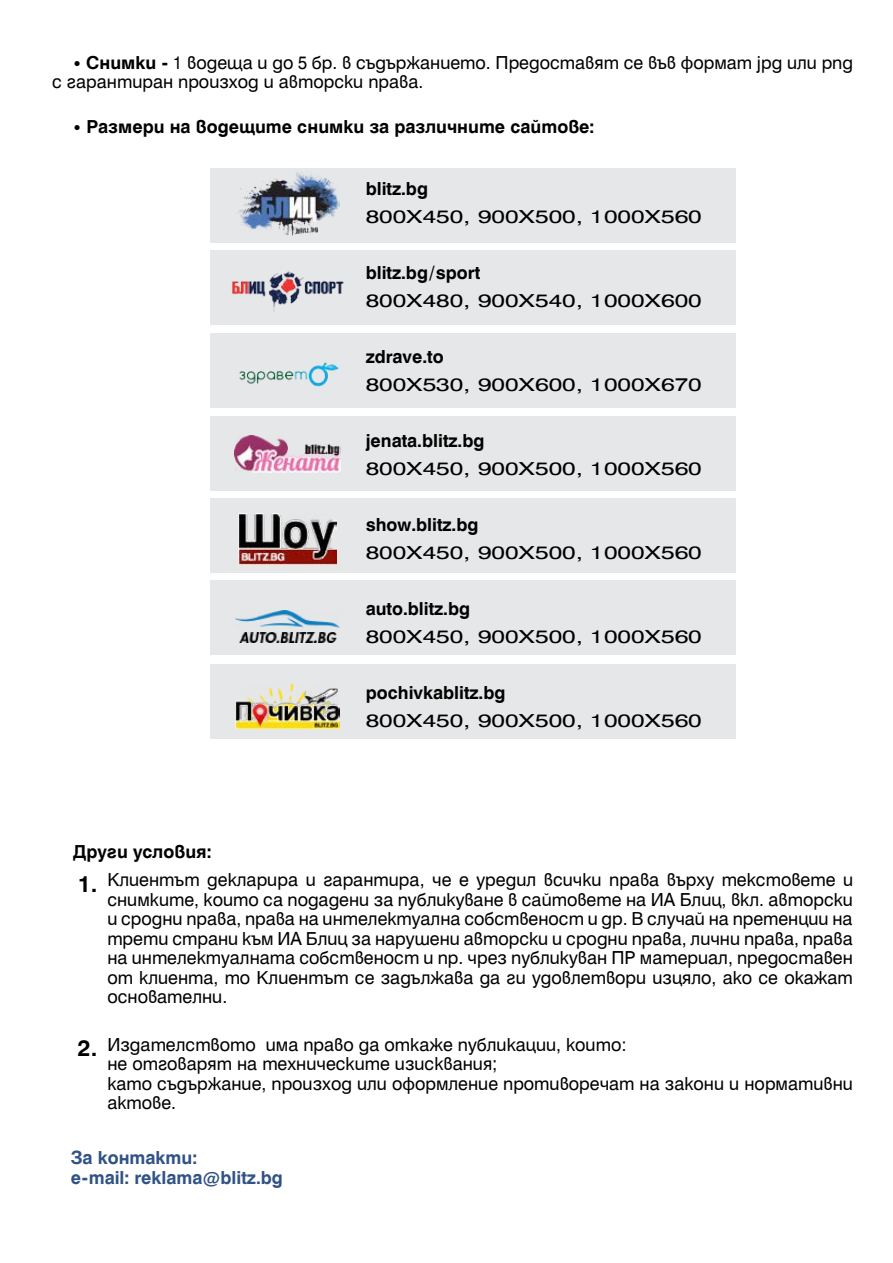
<style>
.page{position:relative;width:893px;height:1263px;background:#fff}
.page>*{position:absolute;margin:0;border:0;box-sizing:border-box;transform-origin:0 0}
.t1{font:22.5px "Hebar B Bold";color:#000}
.t2{font:18px/19.5px "Hebar B Normal";color:#000}
.t3{font:18px "Hebar B Normal";color:#000;scale:1.5 1}
.t4{font:18px "Hebar B Bold";color:#000}
.t5{font:18px/19.5px "Hebar B Bold";color:#305286}
.s1{font-family:"Hebar B Bold"}
</style>
<div class="page">
<div style="left:210px;top:664px;width:526px;height:75px;background:#e6e7e8"></div>
<div style="left:210px;top:581px;width:526px;height:74px;background:#e6e7e8"></div>
<div style="left:210px;top:498px;width:526px;height:75px;background:#e6e7e8"></div>
<div style="left:210px;top:416px;width:526px;height:74px;background:#e6e7e8"></div>
<div style="left:210px;top:334px;width:526px;height:74px;background:#e6e7e8"></div>
<div style="left:210px;top:250px;width:526px;height:75px;background:#e6e7e8"></div>
<div style="left:210px;top:168px;width:526px;height:74px;background:#e6e7e8"></div>
<img style="left:236px;top:610px;width:103px;height:32px">
<img style="left:239px;top:172px;width:100px;height:64px">
<img style="left:231px;top:271px;width:113px;height:40px">
<img style="left:239px;top:361px;width:100px;height:26px">
<img style="left:234px;top:436px;width:107px;height:36px">
<img style="left:238px;top:513px;width:99px;height:51px">
<img style="left:235px;top:684px;width:105px;height:45px">
<p class="t2" style="left:52px;top:53px;width:802px;text-indent:21px"><span class="s1">• Снимки -</span> 1 водеща и до 5 бр. в съдържанието. Предоставят се във формат jpg или png с гарантиран произход и авторски права.</p>
<p class="t4" style="left:73px;top:117px;width:522px">• Размери на водещите снимки за различните сайтове:</p>
<p class="t4" style="left:366px;top:179px;width:64px">blitz.bg</p>
<p class="t3" style="left:366px;top:207px;width:226px">800X450, 900Х500, 1000Х560</p>
<p class="t4" style="left:366px;top:263px;width:116px">blitz.bg/sport</p>
<p class="t3" style="left:366px;top:291px;width:226px">800X480, 900Х540, 1000Х600</p>
<p class="t4" style="left:366px;top:347px;width:80px">zdrave.to</p>
<p class="t3" style="left:366px;top:375px;width:226px">800X530, 900Х600, 1000Х670</p>
<p class="t4" style="left:366px;top:431px;width:120px">jenata.blitz.bg</p>
<p class="t3" style="left:366px;top:459px;width:226px">800X450, 900Х500, 1000Х560</p>
<p class="t4" style="left:366px;top:515px;width:114px">show.blitz.bg</p>
<p class="t3" style="left:366px;top:543px;width:226px">800X450, 900Х500, 1000Х560</p>
<p class="t4" style="left:366px;top:599px;width:106px">auto.blitz.bg</p>
<p class="t3" style="left:366px;top:627px;width:226px">800X450, 900Х500, 1000Х560</p>
<p class="t4" style="left:366px;top:683px;width:141px">pochivkablitz.bg</p>
<p class="t3" style="left:366px;top:711px;width:226px">800X450, 900Х500, 1000Х560</p>
<p class="t4" style="left:73px;top:842px;width:140px">Други условия:</p>
<p class="t2" style="left:107px;top:871px;width:747px;text-align:justify">Клиентът декларира и гарантира, че е уредил всички права върху текстовете и снимките, които са подадени за публикуване в сайтовете на ИА Блиц, вкл. авторски и сродни права, права на интелектуална собственост и др. В случай на претенции на трети страни към ИА Блиц за нарушени авторски и сродни права, лични права, права на интелектуалната собственост и пр. чрез публикуван ПР материал, предоставен от клиента, то Клиентът се задължава да ги удовлетвори изцяло, ако се окажат основателни.</p>
<p class="t2" style="left:107px;top:1035px;width:747px">Издателството има право да откаже публикации, които:<br>не отговарят на техническите изисквания;<br>като съдържание, произход или оформление противоречат на закони и нормативни актове.</p>
<p class="t1" style="left:77px;top:872px;width:21px">1.</p>
<p class="t1" style="left:77px;top:1036px;width:21px">2.</p>
<p class="t5" style="left:71px;top:1149px;width:214px">За контакти:<br>е-mail: reklama@blitz.bg</p>
</div>
